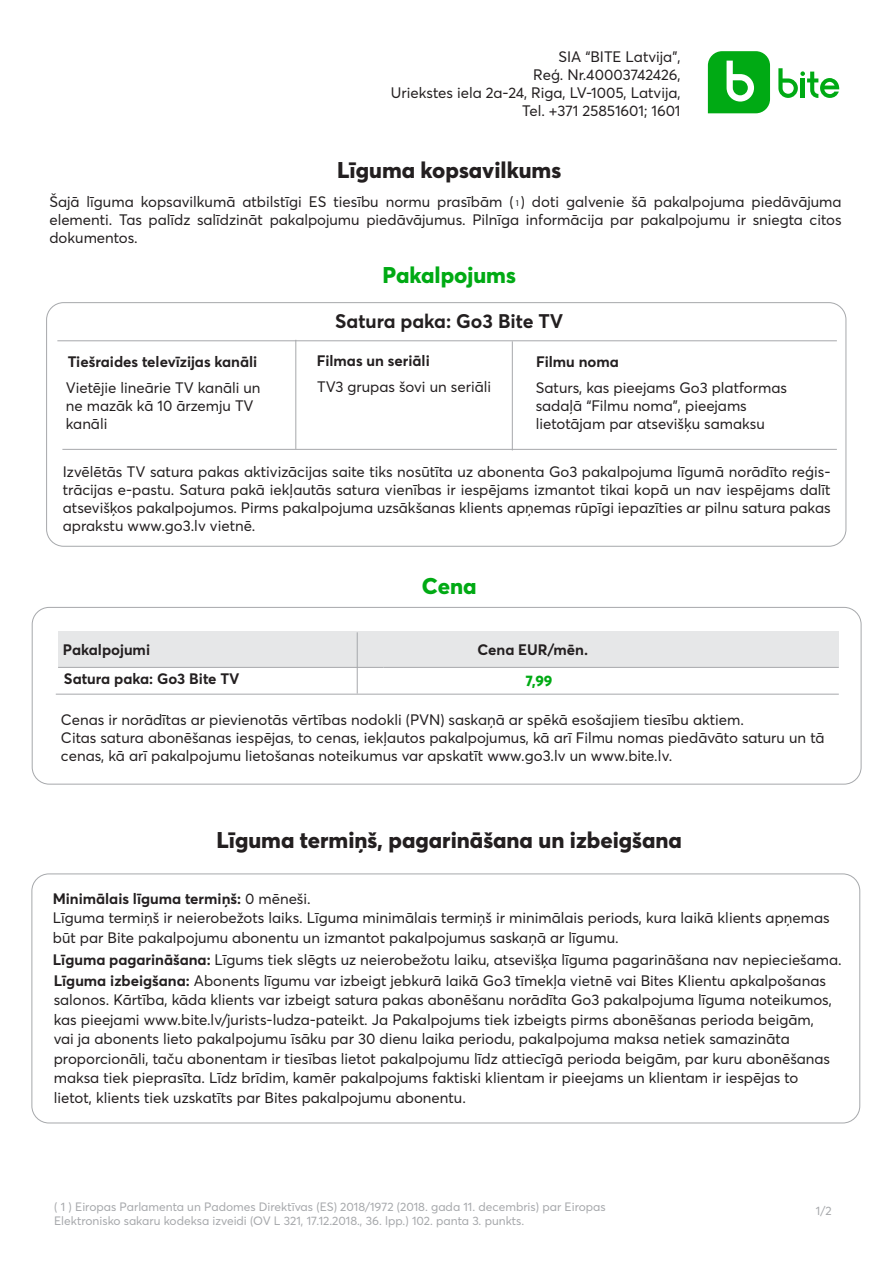
<style>
.page{position:relative;width:893px;height:1263px;background:#fff}
.page>*{position:absolute;margin:0;border:0;box-sizing:border-box;transform-origin:0 0}
.t1{font:800 22.5px "Averta CY";color:#231f20}
.t2{font:800 22.5px "Averta CY";color:#00aa14}
.t3{font:700 19.5px "Averta CY";color:#231f20}
.t4{font:15px/18px "Averta CY";color:#231f20}
.t5{font:700 15px "Averta CY";color:#231f20}
.t6{font:800 15px "Averta CY";color:#00aa14}
.t7{font:12px/14.4px "Averta CY";color:#a6a8ab}
.t8{font:9px "Myriad Pro";color:#231f20}
.s1{font-weight:700}
</style>
<div class="page">
<div style="left:46px;top:302px;width:800px;height:245px;border:1px solid #a6a8ab;border-radius:17px"></div>
<hr style="left:57px;top:340px;width:780px;height:1px;background:#a6a8ab">
<hr style="left:295px;top:340px;width:1px;height:109px;background:#a6a8ab">
<hr style="left:512px;top:341px;width:1px;height:109px;background:#a6a8ab">
<hr style="left:62px;top:449px;width:775px;height:1px;background:#a6a8ab">
<div style="left:32px;top:607px;width:829px;height:177px;border:1px solid #a6a8ab;border-radius:17px"></div>
<div style="left:58px;top:631px;width:781px;height:35px;background:#e6e7e8"></div>
<hr style="left:58px;top:667px;width:326px;height:1px;background:#a6a8ab">
<hr style="left:384px;top:667px;width:455px;height:1px;background:#a6a8ab">
<hr style="left:357px;top:632px;width:1px;height:61px;background:#a6a8ab">
<hr style="left:56px;top:694px;width:783px;height:1px;background:#a6a8ab">
<svg style="left:778px;top:68px;width:61px;height:30px"></svg>
<hr style="left:801px;top:78px;width:4px;height:20px;background:#00aa14">
<svg style="left:708px;top:51px;width:62px;height:62px;background:#2cb83c"></svg>
<p class="t4" style="left:391px;top:47px;width:291px;text-align:right">SIA “BITE Latvija”,<br>Reģ. Nr.40003742426,<br>Uriekstes iela 2a-24, Riga, LV-1005, Latvija,<br>Tel. +371 25851601; 1601</p>
<h1 class="t1" style="left:337px;top:154px;width:226px">Līguma kopsavilkums</h1>
<p class="t4" style="left:49px;top:192px;width:794px;text-align:justify">Šajā līguma kopsavilkumā atbilstīgi ES tiesību normu prasībām ( ) doti galvenie šā pakalpojuma piedāvājuma elementi. Tas palīdz salīdzināt pakalpojumu piedāvājumus. Pilnīga informācija par pakalpojumu ir sniegta citos dokumentos.</p>
<p class="t8" style="left:515px;top:197px;width:6px">1</p>
<h1 class="t2" style="left:383px;top:259px;width:135px">Pakalpojums</h1>
<h2 class="t3" style="left:335px;top:307px;width:230px">Satura paka: Go3 Bite TV</h2>
<p class="t5" style="left:68px;top:351px;width:191px">Tiešraides televīzijas kanāli</p>
<p class="t5" style="left:317px;top:350px;width:114px">Filmas un seriāli</p>
<p class="t5" style="left:536px;top:351px;width:84px">Filmu noma</p>
<p class="t4" style="left:66px;top:378px;width:196px">Vietējie lineārie TV kanāli un ne mazāk kā 10 ārzemju TV kanāli</p>
<p class="t4" style="left:317px;top:377px;width:175px">TV3 grupas šovi un seriāli</p>
<p class="t4" style="left:536px;top:378px;width:253px">Saturs, kas pieejams Go3 platformas sadaļā “Filmu noma”, pieejams lietotājam par atsevišķu samaksu</p>
<p class="t4" style="left:63px;top:462px;width:769px;text-align:justify">Izvēlētās TV satura pakas aktivizācijas saite tiks nosūtīta uz abonenta Go3 pakalpojuma līgumā norādīto reģis&shy;trācijas e-pastu. Satura pakā iekļautās satura vienības ir iespējams izmantot tikai kopā un nav iespējams dalīt atsevišķos pakalpojumos. Pirms pakalpojuma uzsākšanas klients apņemas rūpīgi iepazīties ar pilnu satura pakas aprakstu www.go3.lv vietnē.</p>
<h1 class="t2" style="left:422px;top:570px;width:56px">Cena</h1>
<p class="t5" style="left:63px;top:639px;width:89px">Pakalpojumi</p>
<p class="t5" style="left:477px;top:639px;width:112px">Cena EUR/mēn.</p>
<p class="t5" style="left:64px;top:668px;width:177px">Satura paka: Go3 Bite TV</p>
<p class="t6" style="left:526px;top:670px;width:28px">7,99</p>
<p class="t4" style="left:61px;top:710px;width:765px">Cenas ir norādītas ar pievienotās vērtības nodokli (PVN) saskaņā ar spēkā esošajiem tiesību aktiem.<br>Citas satura abonēšanas iespējas, to cenas, iekļautos pakalpojumus, kā arī Filmu nomas piedāvāto saturu un tā cenas, kā arī pakalpojumu lietošanas noteikumus var apskatīt www.go3.lv un www.bite.lv.</p>
<h1 class="t1" style="left:217px;top:824px;width:467px">Līguma termiņš, pagarināšana un izbeigšana</h1>
<p class="t4" style="left:53px;top:888px;width:778px;line-height:19.5px"><span class="s1">Minimālais līguma termiņš:</span> 0 mēneši.<br>Līguma termiņš ir neierobežots laiks. Līguma minimālais termiņš ir minimālais periods, kura laikā klients apņemas būt par Bite pakalpojumu abonentu un izmantot pakalpojumus saskaņā ar līgumu.</p>
<p class="t4" style="left:53px;top:950px;width:790px"><span class="s1">Līguma pagarināšana:</span> Līgums tiek slēgts uz neierobežotu laiku, atsevišķa līguma pagarināšana nav nepieciešama.</p>
<p class="t4" style="left:54px;top:970px;width:780px;line-height:19.5px"><span class="s1">Līguma izbeigšana:</span> Abonents līgumu var izbeigt jebkurā laikā Go3 tīmekļa vietnē vai Bites Klientu apkalpošanas salonos. Kārtība, kāda klients var izbeigt satura pakas abonēšanu norādīta Go3 pakalpojuma līguma noteikumos, kas pieejami www.bite.lv/jurists-ludza-pateikt. Ja Pakalpojums tiek izbeigts pirms abonēšanas perioda beigām, vai ja abonents lieto pakalpojumu īsāku par 30 dienu laika periodu, pakalpojuma maksa netiek samazināta proporcionāli, taču abonentam ir tiesības lietot pakalpojumu līdz attiecīgā perioda beigām, par kuru abonēšanas maksa tiek pieprasīta. Līdz brīdim, kamēr pakalpojums faktiski klientam ir pieejams un klientam ir iespējas to lietot, klients tiek uzskatīts par Bites pakalpojumu abonentu.</p>
<p class="t7" style="left:54px;top:1199px;width:553px">( 1 ) Eiropas Parlamenta un Padomes Direktīvas (ES) 2018/1972 (2018. gada 11. decembris) par Eiropas<br>Elektronisko sakaru kodeksa izveidi (OV L 321, 17.12.2018., 36. lpp.) 102. panta 3. punkts.</p>
<p class="t7" style="left:816px;top:1203px;width:17px">1/2</p>
</div>
